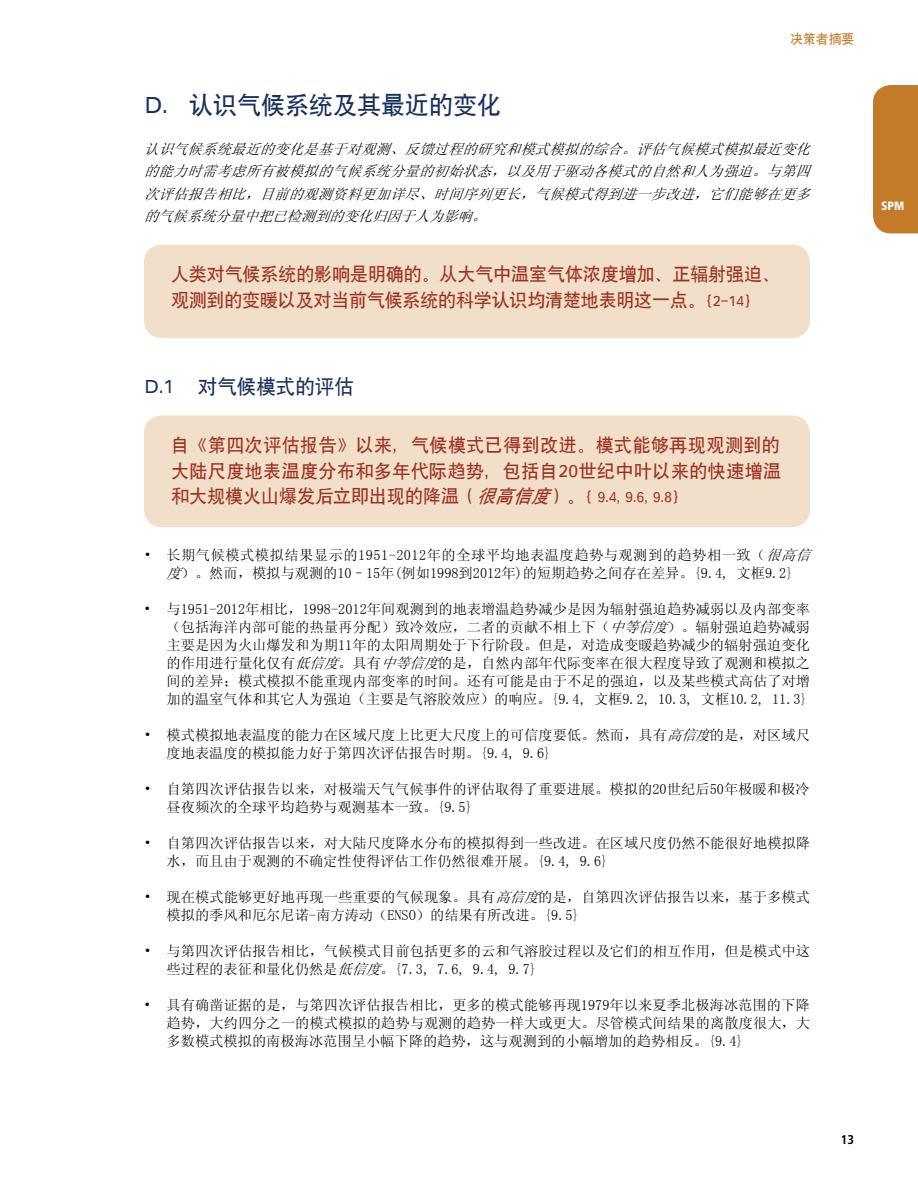
<style>
.page{position:relative;width:918px;height:1188px;background:#fff}
.page>*{position:absolute;margin:0;border:0;box-sizing:border-box;transform-origin:0 0}
.t1{font:24px "SIL Hei Med Jian";color:#18305c}
.t2{font:19.5px "SIL Hei Med Jian";color:#18305c}
.t3{font:18px/25.5px "SIL Hei Med Jian";letter-spacing:-.005em;color:#9c3022}
.t4{font:14.25px/18px "Sim Sun";letter-spacing:.005em;color:#000}
.t5{font:italic 14.25px/22.5px "Sim Sun";color:#000;text-align:justify}
.t6{font:14.25px/18px "Sim Sun";letter-spacing:.035em;color:#000;text-align:center}
.t7{font:12.75px "SIL Hei Med Jian";color:#c37b2a}
.t8{font:700 condensed 12.75px "Frutiger LT Pro";color:#000}
.t9{font:900 condensed 12px "Frutiger LT Pro";color:#fff}
.s1{font-size:15px}
.s2{font-style:italic}
</style>
<div class="page">
<div style="left:873px;top:85px;width:45px;height:148px;background:#c37b2a"></div>
<div style="left:144px;top:244px;width:666px;height:94px;background:#f2dfc9;border-radius:18px"></div>
<div style="left:144px;top:416px;width:666px;height:111px;background:#f2dfc9;border-radius:18px"></div>
<p class="t7" style="left:790px;top:31px;width:65px">决策者摘要</p>
<h1 class="t1" style="left:144px;top:89px;width:358px">D. 认识气候系统及其最近的变化</h1>
<p class="t5" style="left:144px;top:137px;width:672px">认识气候系统最近的变化是基于对观测、反馈过程的研究和模式模拟的综合。评估气候模式模拟最近变化的能力时需考虑所有被模拟的气候系统分量的初始状态，以及用于驱动各模式的自然和人为强迫。与第四次评估报告相比，目前的观测资料更加详尽、时间序列更长，气候模式得到进一步改进，它们能够在更多的气候系统分量中把已检测到的变化归因于人为影响。</p>
<p class="t3" style="left:171px;top:260px;width:611px">人类对气候系统的影响是明确的。从大气中温室气体浓度增加、正辐射强迫、观测到的变暖以及对当前气候系统的科学认识均清楚地表明这一点。<span class="s1">{2-14}</span></p>
<h2 class="t2" style="left:144px;top:373px;width:211px">D.1 对气候模式的评估</h2>
<p class="t3" style="left:171px;top:431px;width:612px;text-align:justify">自《第四次评估报告》以来，气候模式已得到改进。模式能够再现观测到的大陆尺度地表温度分布和多年代际趋势，包括自20世纪中叶以来的快速增温和大规模火山爆发后立即出现的降温（<span class="s2">很高信度</span>）。<span class="s1">{ 9.4, 9.6, 9.8}</span></p>
<p class="t6" style="left:144px;top:546px;width:673px">• 长期气候模式模拟结果显示的1951-2012年的全球平均地表温度趋势与观测到的趋势相一致（<span class="s2">很高信度</span>）。然而，模拟与观测的10–15年(例如1998到2012年)的短期趋势之间存在差异。{9.4, 文框9.2}</p>
<p class="t4" style="left:166px;top:600px;width:645px;text-align:justify;text-indent:-22px">• 与1951-2012年相比，1998-2012年间观测到的地表增温趋势减少是因为辐射强迫趋势减弱以及内部变率（包括海洋内部可能的热量再分配）致冷效应，二者的贡献不相上下（<span class="s2">中等信度</span>）。辐射强迫趋势减弱主要是因为火山爆发和为期11年的太阳周期处于下行阶段。但是，对造成变暖趋势减少的辐射强迫变化的作用进行量化仅有<span class="s2">低信度</span>。具有<span class="s2">中等信度</span>的是，自然内部年代际变率在很大程度导致了观测和模拟之间的差异；模式模拟不能重现内部变率的时间。还有可能是由于不足的强迫，以及某些模式高估了对增加的温室气体和其它人为强迫（主要是气溶胶效应）的响应。{9.4, 文框9.2, 10.3, 文框10.2, 11.3}</p>
<p class="t4" style="left:167px;top:726px;width:645px;text-indent:-23px">• 模式模拟地表温度的能力在区域尺度上比更大尺度上的可信度要低。然而，具有<span class="s2">高信度</span>的是，对区域尺度地表温度的模拟能力好于第四次评估报告时期。{9.4, 9.6}</p>
<p class="t4" style="left:167px;top:780px;width:645px;text-indent:-23px">• 自第四次评估报告以来，对极端天气气候事件的评估取得了重要进展。模拟的20世纪后50年极暖和极冷昼夜频次的全球平均趋势与观测基本一致。{9.5}</p>
<p class="t4" style="left:167px;top:834px;width:645px;text-indent:-23px">• 自第四次评估报告以来，对大陆尺度降水分布的模拟得到一些改进。在区域尺度仍然不能很好地模拟降水，而且由于观测的不确定性使得评估工作仍然很难开展。{9.4, 9.6}</p>
<p class="t4" style="left:167px;top:888px;width:645px;text-indent:-22px">• 现在模式能够更好地再现一些重要的气候现象。具有<span class="s2">高信度</span>的是，自第四次评估报告以来，基于多模式模拟的季风和厄尔尼诺-南方涛动（ENSO）的结果有所改进。{9.5}</p>
<p class="t4" style="left:167px;top:942px;width:645px;text-indent:-23px">• 与第四次评估报告相比，气候模式目前包括更多的云和气溶胶过程以及它们的相互作用，但是模式中这些过程的表征和量化仍然是<span class="s2">低信度</span>。{7.3, 7.6, 9.4, 9.7}</p>
<p class="t4" style="left:166px;top:996px;width:645px;text-align:justify;text-indent:-23px">• 具有确凿证据的是，与第四次评估报告相比，更多的模式能够再现1979年以来夏季北极海冰范围的下降趋势，大约四分之一的模式模拟的趋势与观测的趋势一样大或更大。尽管模式间结果的离散度很大，大多数模式模拟的南极海冰范围呈小幅下降的趋势，这与观测到的小幅增加的趋势相反。{9.4}</p>
<p class="t9" style="left:881px;top:199px;width:25px">SPM</p>
<p class="t8" style="left:841px;top:1132px;width:15px">13</p>
</div>
